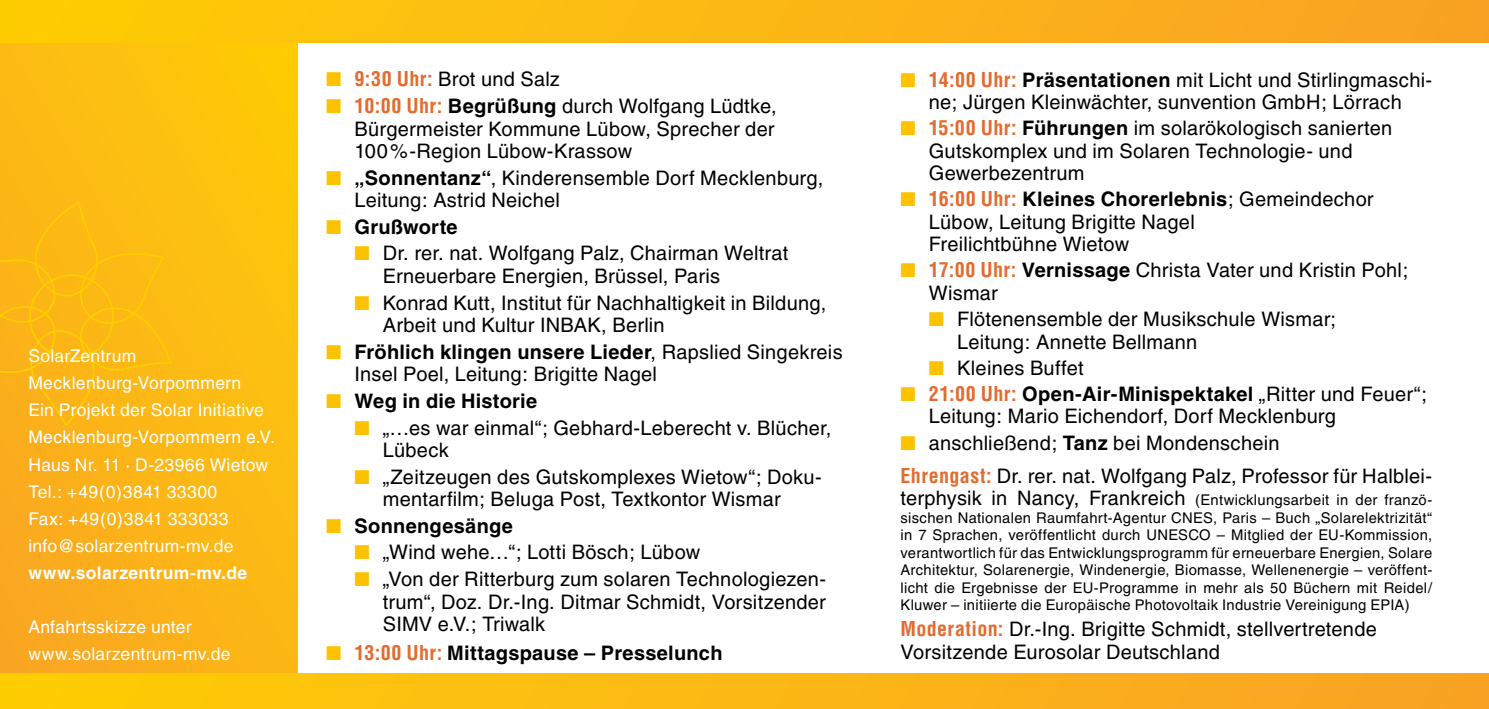
<style>
.page{position:relative;width:1489px;height:709px;background:#fff}
.page>*{position:absolute;margin:0;border:0;box-sizing:border-box;transform-origin:0 0}
.t1{font:20px/22.5px "Helvetica";letter-spacing:.015em;color:#000}
.t2{font:700 20px "Helvetica";letter-spacing:.015em;color:#000}
.t3{font:17.5px/27px "Helvetica";letter-spacing:.015em;color:#fff}
.t4{font:700 17.5px "Helvetica";letter-spacing:.02em;color:#fff}
.t5{font:14.75px/17.5px "Helvetica";letter-spacing:.02em;color:#000;text-align:justify}
.s1{color:#fcc200}
.s2{font-weight:700;font-stretch:condensed;color:#e36b2f}
.s3{font-weight:700}
.s4{font-stretch:condensed;color:#e36b2f}
.s5{font-size:20px}
</style>
<div class="page">
<div style="left:0;top:0;width:298px;height:709px;background:linear-gradient(to right,#fbae1d,#fdc20d)"></div>
<svg style="left:0;top:202px;width:172px;height:225px;background:#fcb814"></svg>
<div style="left:0;top:673px;width:1488px;height:36px;background:linear-gradient(to right,#fece03,#f9a225)"></div>
<div style="left:0;top:0;width:1488px;height:43px;background:linear-gradient(to right,#fece03,#f9a226)"></div>
<p class="t3" style="left:28px;top:343px;width:248px">SolarZentrum<br>Mecklenburg-Vorpommern<br>Ein Projekt der Solar Initiative<br>Mecklenburg-Vorpommern e.V.<br>Haus Nr. 11 · D-23966 Wietow<br>Tel.: +49(0)3841 33300<br>Fax: +49(0)3841 333033 info@solarzentrum-mv.de</p>
<p class="t4" style="left:28px;top:561px;width:220px">www.solarzentrum-mv.de</p>
<p class="t3" style="left:28px;top:613px;width:204px">Anfahrtsskizze unter www.solarzentrum-mv.de</p>
<p class="t1" style="left:326px;top:68px;width:235px"><span class="s1">■</span> <span class="s2">9:30 Uhr:</span> Brot und Salz</p>
<p class="t1" style="left:354px;top:95px;width:423px;text-align:justify;text-indent:-28px"><span class="s1">■</span> <span class="s2">10:00 Uhr:</span> <span class="s3">Begrüßung</span> durch Wolfgang Lüdtke, Bürgermeister Kommune Lübow, Sprecher der 100%-Region Lübow-Krassow</p>
<p class="t1" style="left:354px;top:166px;width:470px;text-indent:-28px"><span class="s1">■</span> <span class="s3">„Sonnentanz“</span>, Kinderensemble Dorf Mecklenburg,<br>Leitung: Astrid Neichel</p>
<p class="t2" style="left:326px;top:214px;width:133px"><span class="s1">■</span> Grußworte</p>
<p class="t1" style="left:383px;top:242px;width:407px;text-indent:-28px"><span class="s1">■</span> Dr. rer. nat. Wolfgang Palz, Chairman Weltrat<br>Erneuerbare Energien, Brüssel, Paris</p>
<p class="t1" style="left:383px;top:291px;width:445px;text-indent:-28px"><span class="s1">■</span> Konrad Kutt, Institut für Nachhaltigkeit in Bildung,<br>Arbeit und Kultur INBAK, Berlin</p>
<p class="t1" style="left:354px;top:340px;width:489px;text-indent:-28px"><span class="s1">■</span> <span class="s3">Fröhlich klingen unsere Lieder</span>, Rapslied Singekreis<br>Insel Poel, Leitung: Brigitte Nagel</p>
<p class="t2" style="left:326px;top:388px;width:212px"><span class="s1">■</span> Weg in die Historie</p>
<p class="t1" style="left:383px;top:416px;width:450px;text-indent:-28px"><span class="s1">■</span> „…es war einmal“; Gebhard-Leberecht v. Blücher,<br>Lübeck</p>
<p class="t1" style="left:383px;top:465px;width:440px;text-indent:-28px"><span class="s1">■</span> „Zeitzeugen des Gutskomplexes Wietow“; Doku&shy;mentarfilm; Beluga Post, Textkontor Wismar</p>
<p class="t2" style="left:326px;top:513px;width:188px"><span class="s1">■</span> Sonnengesänge</p>
<p class="t1" style="left:354px;top:541px;width:347px"><span class="s1">■</span> „Wind wehe…“; Lotti Bösch; Lübow</p>
<p class="t1" style="left:383px;top:567px;width:444px;text-align:justify;text-indent:-28px"><span class="s1">■</span> „Von der Ritterburg zum solaren Technologiezen&shy;trum“, Doz. Dr.-Ing. Ditmar Schmidt, Vorsitzender SIMV e.V.; Triwalk</p>
<p class="t2" style="left:326px;top:640px;width:398px"><span class="s1">■</span> <span class="s4">13:00 Uhr:</span> Mittagspause – Presselunch</p>
<p class="t1" style="left:900px;top:68px;width:533px;text-align:center"><span class="s1">■</span> <span class="s2">14:00 Uhr:</span> <span class="s3">Präsentationen</span> mit Licht und Stirlingmaschi&shy;ne; Jürgen Kleinwächter, sunvention GmbH; Lörrach</p>
<p class="t1" style="left:928px;top:117px;width:465px;text-indent:-28px"><span class="s1">■</span> <span class="s2">15:00 Uhr:</span> <span class="s3">Führungen</span> im solarökologisch sanierten<br>Gutskomplex und im Solaren Technologie- und<br>Gewerbezentrum</p>
<p class="t1" style="left:928px;top:188px;width:446px;text-indent:-28px"><span class="s1">■</span> <span class="s2">16:00 Uhr:</span> <span class="s3">Kleines Chorerlebnis</span>; Gemeindechor<br>Lübow, Leitung Brigitte Nagel<br>Freilichtbühne Wietow</p>
<p class="t1" style="left:928px;top:259px;width:481px;text-indent:-28px"><span class="s1">■</span> <span class="s2">17:00 Uhr:</span> <span class="s3">Vernissage</span> Christa Vater und Kristin Pohl;<br>Wismar</p>
<p class="t1" style="left:957px;top:308px;width:380px;text-indent:-28px"><span class="s1">■</span> Flötenensemble der Musikschule Wismar;<br>Leitung: Annette Bellmann</p>
<p class="t1" style="left:928px;top:356px;width:156px"><span class="s1">■</span> Kleines Buffet</p>
<p class="t1" style="left:928px;top:382px;width:499px;text-indent:-28px"><span class="s1">■</span> <span class="s2">21:00 Uhr:</span> <span class="s3">Open-Air-Minispektakel</span> „Ritter und Feuer“;<br>Leitung: Mario Eichendorf, Dorf Mecklenburg</p>
<p class="t1" style="left:900px;top:426px;width:533px;line-height:33.2px"><span class="s1">■</span> anschließend; <span class="s3">Tanz</span> bei Mondenschein<br><span class="s2">Ehrengast:</span> Dr. rer. nat. Wolfgang Palz, Professor für Halblei-</p>
<p class="t5" style="left:900px;top:491px;width:533px"><span class="s5">terphysik in Nancy, Frankreich</span> (Entwicklungsarbeit in der franzö&shy;sischen Nationalen Raumfahrt-Agentur CNES, Paris – Buch „Solarelektrizität“ in 7 Sprachen, veröffentlicht durch UNESCO – Mitglied der EU-Kommission, verantwortlich für das Entwicklungsprogramm für erneuerbare Energien, Solare Architektur, Solarenergie, Windenergie, Biomasse, Wellenenergie – veröffent&shy;licht die Ergebnisse der EU-Programme in mehr als 50 Büchern mit Reidel/ Kluwer – initiierte die Europäische Photovoltaik Industrie Vereinigung EPIA)</p>
<p class="t1" style="left:900px;top:618px;width:478px"><span class="s2">Moderation:</span> Dr.-Ing. Brigitte Schmidt, stellvertretende<br>Vorsitzende Eurosolar Deutschland</p>
</div>
